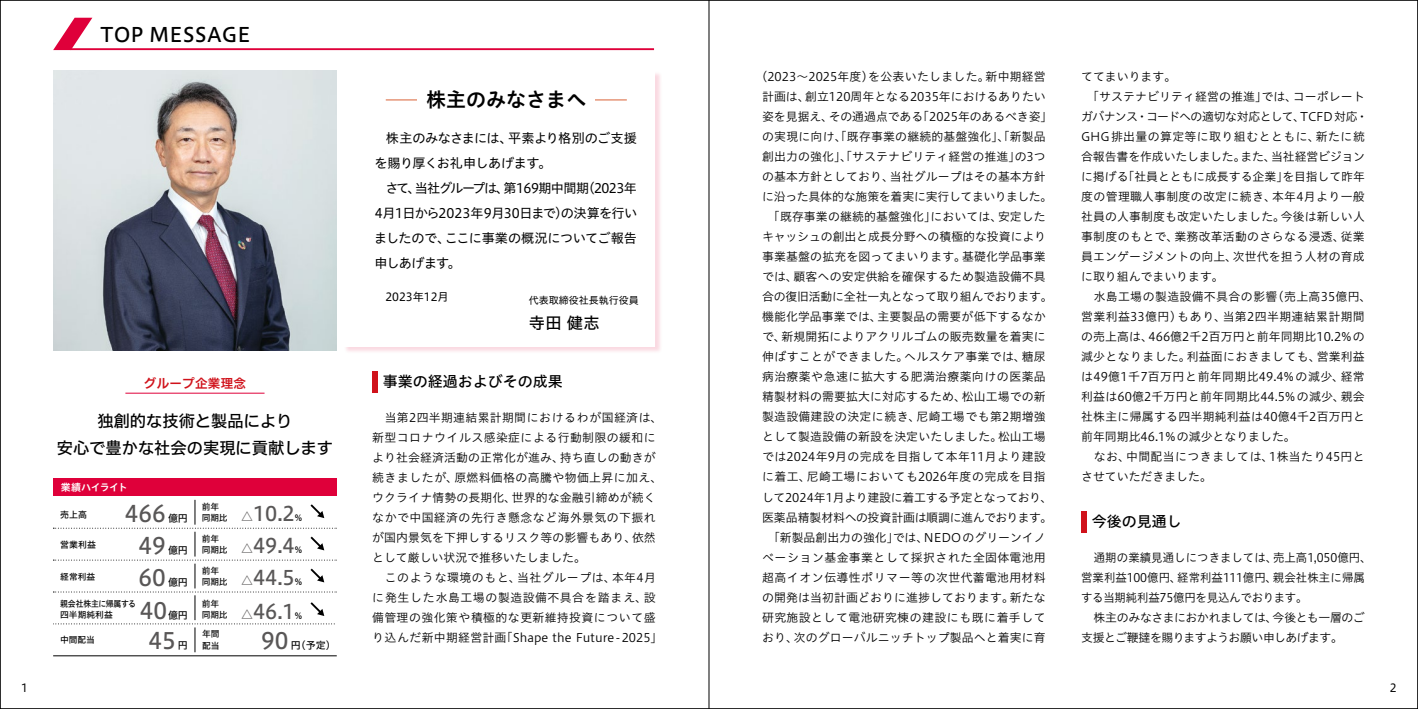
<style>
.page{position:relative;width:1418px;height:709px;background:#fff}
.page>*{position:absolute;margin:0;border:0;box-sizing:border-box;transform-origin:0 0}
.t1{font:22.5px "Hiragino UD Sans Std N W5";color:#595757}
.t2{font:20px "Hiragino UD Sans Std N W5";color:#595757}
.t3{font:20px "Hiragino UD Sans Std N W5";letter-spacing:.015em;color:#000}
.t4{font:20px "Hiragino UD Sans Std W6";color:#000}
.t5{font:16.25px/27.5px "Hiragino UD Sans F Std W5";color:#000;text-align:center}
.t6{font:16.25px "Hiragino UD Sans Std W5";color:#000}
.t7{font:15px "Hiragino UD Sans Std W5";color:#000}
.t8{font:13.12px/25px "Hiragino UD Sans Std W4";letter-spacing:-.04em;color:#000}
.t9{font:12.5px "Hiragino UD Sans F Std W6";letter-spacing:.025em;color:#d0121b}
.t10{font:11.88px/20px "Hiragino UD Sans Std W3";letter-spacing:.015em;color:#000}
.t11{font:11.88px/20px "Hiragino UD Sans Std W3";letter-spacing:.04em;color:#000;text-align:center}
.t12{font:11.88px/20px "Hiragino UD Sans Std W3";letter-spacing:.015em;color:#000;scale:.96 1}
.t13{font:11.88px "Hiragino UD Sans Std W3";letter-spacing:.035em;color:#000}
.t14{font:11.88px/20px "Hiragino UD Sans Std W3";letter-spacing:-.04em;color:#000}
.t15{font:11.88px "Hiragino UD Sans Std W3";letter-spacing:-.045em;color:#000}
.t16{font:11.88px "Hiragino UD Sans Std W3";letter-spacing:-.01em;color:#000}
.t17{font:11.88px "Hiragino UD Sans Std W3";letter-spacing:-.005em;color:#000}
.t18{font:11.88px "Hiragino UD Sans Std W3";letter-spacing:.045em;color:#000}
.t19{font:11.25px "Hiragino UD Sans Std W4";color:#000}
.t20{font:10px "Hiragino UD Sans Std N W5";letter-spacing:-.01em;color:#000}
.t21{font:10px "Hiragino UD Sans Std W4";color:#000}
.t22{font:10px "Hiragino UD Sans Std N W6";letter-spacing:-.05em;color:#fff}
.t23{font:8.88px "Hiragino UD Sans Std N W5";color:#000}
.t24{font:8.75px/11.2px "Hiragino UD Sans Std N W5";letter-spacing:-.02em;color:#000}
.t25{font:8.75px/11.2px "Hiragino UD Sans Std N W5";letter-spacing:-.02em;color:#000;scale:.9 1}
.s1{font-size:8.75px;color:#000}
.s2{font-size:12px}
</style>
<div class="page">
<div style="left:343px;top:72px;width:319px;height:282px;background:#df003a;opacity:.15"></div>
<div style="left:343px;top:71px;width:312px;height:276px;background:#fff"></div>
<img style="left:53px;top:71px;width:284px;height:280px">
<hr style="left:71px;top:48px;width:583px;height:2px;background:#df003a">
<svg style="left:53px;top:18px;width:39px;height:32px"></svg>
<div style="left:53px;top:478px;width:284px;height:18px;background:#df003a"></div>
<svg style="left:53px;top:500px;width:284px;height:152px"></svg>
<hr style="left:53px;top:655px;width:284px;height:1px;background:#000">
<div style="left:372px;top:371px;width:5px;height:21px;background:#d0121b"></div>
<div style="left:1081px;top:511px;width:5px;height:21px;background:#d0121b"></div>
<hr style="left:125px;top:393px;width:139px;height:1px;background:#df003a">
<hr style="left:386px;top:99px;width:241px;height:1px;background:#e1815e">
<div style="left:417px;top:89px;width:178px;height:21px;background:#fff"></div>
<hr style="left:708px;top:0;width:1px;height:709px;background:#000">
<h2 class="t3" style="left:100px;top:20px;width:152px">TOP MESSAGE</h2>
<p class="t9" style="left:144px;top:373px;width:104px">グループ企業理念</p>
<h3 class="t5" style="left:57px;top:406px;width:278px">独創的な技術と製品により<br>安心で豊かな社会の実現に貢献します</h3>
<p class="t22" style="left:61px;top:479px;width:68px">業績ハイライト</p>
<p class="t23" style="left:60px;top:507px;width:28px">売上高</p>
<h1 class="t1" style="left:125px;top:496px;width:43px">466</h1>
<p class="t20" style="left:168px;top:510px;width:21px">億円</p>
<p class="t24" style="left:202px;top:500px;width:19px">前年</p>
<h2 class="t2" style="left:202px;top:498px;width:94px"><span class="s1">同期比</span> <span class="s2">△</span>10.2</h2>
<p class="t24" style="left:295px;top:511px;width:9px">%</p>
<p class="t24" style="left:202px;top:532px;width:19px">前年</p>
<h1 class="t1" style="left:139px;top:528px;width:29px">49</h1>
<p class="t20" style="left:168px;top:542px;width:21px">億円</p>
<h2 class="t2" style="left:202px;top:530px;width:94px"><span class="s1">同期比</span> <span class="s2">△</span>49.4</h2>
<p class="t24" style="left:295px;top:544px;width:9px">%</p>
<p class="t23" style="left:60px;top:537px;width:37px">営業利益</p>
<p class="t24" style="left:60px;top:570px;width:36px">経常利益</p>
<p class="t25" style="left:60px;top:597px;width:86px">親会社株主に帰属する四半期純利益</p>
<p class="t24" style="left:60px;top:633px;width:36px">中間配当</p>
<h1 class="t1" style="left:149px;top:623px;width:29px">45</h1>
<p class="t20" style="left:178px;top:637px;width:11px">円</p>
<h1 class="t1" style="left:261px;top:623px;width:29px">90</h1>
<p class="t20" style="left:291px;top:637px;width:46px">円（予定）</p>
<p class="t24" style="left:202px;top:564px;width:27px">前年同期比</p>
<p class="t24" style="left:202px;top:597px;width:27px">前年同期比</p>
<p class="t24" style="left:202px;top:628px;width:19px">年間配当</p>
<h1 class="t1" style="left:139px;top:560px;width:29px">60</h1>
<p class="t20" style="left:168px;top:574px;width:21px">億円</p>
<h2 class="t2" style="left:241px;top:562px;width:55px"><span class="s2">△</span>44.5</h2>
<p class="t24" style="left:295px;top:576px;width:9px">%</p>
<h2 class="t2" style="left:241px;top:596px;width:55px"><span class="s2">△</span>46.1</h2>
<p class="t24" style="left:295px;top:609px;width:9px">%</p>
<h1 class="t1" style="left:140px;top:593px;width:29px">40</h1>
<p class="t20" style="left:168px;top:607px;width:21px">億円</p>
<h2 class="t4" style="left:426px;top:84px;width:161px">株主のみなさまへ</h2>
<p class="t8" style="left:374px;top:124px;width:264px;text-indent:12px">株主のみなさまには、平素より格別のご支援を賜り厚くお礼申しあげます。</p>
<p class="t8" style="left:374px;top:174px;width:264px;text-align:justify;text-indent:11px">さて、当社グループは、第169期中間期（2023年4月1日から2023年9月30日まで）の決算を行いましたので、ここに事業の概況についてご報告申しあげます。</p>
<p class="t19" style="left:385px;top:288px;width:65px">2023年12月</p>
<p class="t21" style="left:529px;top:293px;width:111px">代表取締役社長執行役員</p>
<h3 class="t6" style="left:529px;top:310px;width:72px">寺田 健志</h3>
<p class="t7" style="left:383px;top:370px;width:181px">事業の経過およびその成果</p>
<p class="t10" style="left:372px;top:406px;width:292px;text-indent:13px">当第2四半期連結累計期間におけるわが国経済は、新型コロナウイルス感染症による行動制限の緩和により社会経済活動の正常化が進み、持ち直しの動きが続きましたが、原燃料価格の高騰や物価上昇に加え、ウクライナ情勢の長期化、世界的な金融引締めが続くなかで中国経済の先行き懸念など海外景気の下振れが国内景気を下押しするリスク等の影響もあり、依然として厳しい状況で推移いたしました。</p>
<p class="t11" style="left:372px;top:566px;width:292px">このような環境のもと、当社グループは、本年4月<br>に発生した水島工場の製造設備不具合を踏まえ、設備管理の強化策や積極的な更新維持投資について盛り込んだ新中期経営計画「Shape the Future-2025」</p>
<p class="t10" style="left:755px;top:66px;width:298px;text-align:center">（2023〜2025年度）を公表いたしました。新中期経営計画は、創立120周年となる2035年におけるありたい姿を見据え、その通過点である「2025年のあるべき姿」の実現に向け、「既存事業の継続的基盤強化」、「新製品創出力の強化」、「サステナビリティ経営の推進」の3つの基本方針としており、当社グループはその基本方針に沿った具体的な施策を着実に実行してまいりました。「既存事業の継続的基盤強化」においては、安定した<br>キャッシュの創出と成長分野への積極的な投資により事業基盤の拡充を図ってまいります。基礎化学品事業では、顧客への安定供給を確保するため製造設備不具合の復旧活動に全社一丸となって取り組んでおります。機能化学品事業では、主要製品の需要が低下するなかで、新規開拓によりアクリルゴムの販売数量を着実に伸ばすことができました。ヘルスケア事業では、糖尿病治療薬や急速に拡大する肥満治療薬向けの医薬品精製材料の需要拡大に対応するため、松山工場での新製造設備建設の決定に続き、尼崎工場でも第2期増強として製造設備の新設を決定いたしました。松山工場では2024年9月の完成を目指して本年11月より建設に着工、尼崎工場においても2026年度の完成を目指して2024年1月より建設に着工する予定となっており、医薬品精製材料への投資計画は順調に進んでおります。「新製品創出力の強化」では、NEDOのグリーンイノ<br>ベーション基金事業として採択された全固体電池用超高イオン伝導性ポリマー等の次世代蓄電池用材料の開発は当初計画どおりに進捗しております。新たな研究施設として電池研究棟の建設にも既に着手しており、次のグローバルニッチトップ製品へと着実に育</p>
<p class="t10" style="left:1081px;top:66px;width:96px">ててまいります。</p>
<p class="t10" style="left:1087px;top:86px;width:279px">「サステナビリティ経営の推進」では、コーポレート</p>
<p class="t15" style="left:1081px;top:108px;width:288px">ガバナンス・コードへの適切な対応として、TCFD 対応・</p>
<p class="t11" style="left:1081px;top:126px;width:285px">GHG排出量の算定等に取り組むとともに、新たに統</p>
<p class="t16" style="left:1081px;top:148px;width:285px">合報告書を作成いたしました。また、当社経営ビジョン</p>
<p class="t17" style="left:1081px;top:168px;width:285px">に掲げる「社員とともに成長する企業」を目指して昨年</p>
<p class="t10" style="left:1081px;top:186px;width:285px">度の管理職人事制度の改定に続き、本年4月より一般</p>
<p class="t10" style="left:1081px;top:206px;width:285px">社員の人事制度も改定いたしました。今後は新しい人</p>
<p class="t13" style="left:1081px;top:228px;width:285px">事制度のもとで、業務改革活動のさらなる浸透、従業</p>
<p class="t10" style="left:1081px;top:246px;width:285px">員エンゲージメントの向上、次世代を担う人材の育成</p>
<p class="t10" style="left:1081px;top:266px;width:144px">に取り組んでまいります。</p>
<p class="t10" style="left:1093px;top:286px;width:279px">水島工場の製造設備不具合の影響（売上高35億円、</p>
<p class="t10" style="left:1081px;top:306px;width:285px">営業利益33億円）もあり、当第2四半期連結累計期間</p>
<p class="t10" style="left:1081px;top:326px;width:285px">の売上高は、466億2千2百万円と前年同期比10.2%の</p>
<p class="t13" style="left:1081px;top:348px;width:285px">減少となりました。利益面におきましても、営業利益</p>
<p class="t10" style="left:1081px;top:366px;width:285px">は49億1千7百万円と前年同期比49.4% の減少、経常</p>
<p class="t10" style="left:1081px;top:386px;width:285px">利益は60億2千万円と前年同期比44.5% の減少、親会</p>
<p class="t10" style="left:1081px;top:406px;width:285px">社株主に帰属する四半期純利益は40億4千2百万円と</p>
<p class="t10" style="left:1081px;top:426px;width:216px">前年同期比46.1%の減少となりました。</p>
<p class="t18" style="left:1093px;top:448px;width:272px">なお、中間配当につきましては、1株当たり45円と</p>
<p class="t10" style="left:1081px;top:466px;width:132px">させていただきました。</p>
<p class="t7" style="left:1091px;top:510px;width:91px">今後の見通し</p>
<p class="t12" style="left:1081px;top:546px;width:304px;text-indent:13px">通期の業績見通しにつきましては、売上高1,050億円、営業利益100億円、経常利益111億円、親会社株主に帰属する当期純利益75億円を見込んでおります。</p>
<p class="t14" style="left:1081px;top:606px;width:285px;text-indent:13px">株主のみなさまにおかれましては、今後とも一層のご支援とご鞭撻を賜りますようお願い申しあげます。</p>
<p class="t19" style="left:21px;top:679px;width:8px">1</p>
<p class="t19" style="left:1389px;top:679px;width:8px">2</p>
</div>
